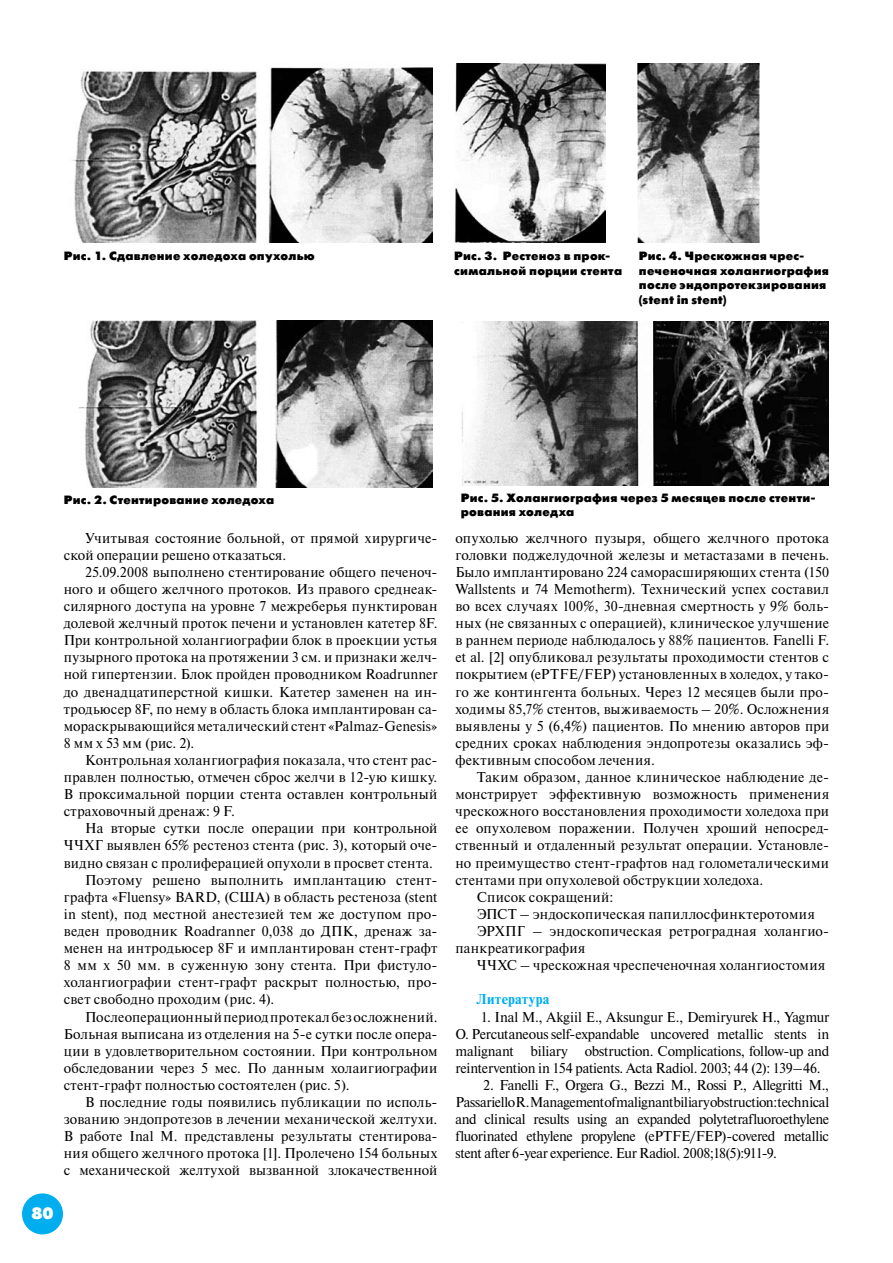
<style>
.page{position:relative;width:893px;height:1263px;background:#fff}
.page>*{position:absolute;margin:0;border:0;box-sizing:border-box;transform-origin:0 0}
.t1{font:16.5px "Futuris XC";color:#fff}
.t2{font:14.25px/17.1px "Newton C";letter-spacing:.015em;color:#000;text-align:justify}
.t3{font:700 14.25px "Newton C";letter-spacing:.02em;color:#00aeef}
.t4{font:12px/14.4px "Futuris XC";letter-spacing:.02em;color:#000}
</style>
<div class="page">
<div style="left:22px;top:1193px;width:41px;height:41px;background:#00aeef;border-radius:50%"></div>
<img style="left:72px;top:67px;width:361px;height:176px">
<img style="left:454px;top:64px;width:151px;height:179px">
<img style="left:78px;top:320px;width:355px;height:167px">
<img style="left:461px;top:322px;width:367px;height:163px">
<img style="left:638px;top:64px;width:121px;height:179px">
<p class="t4" style="left:64px;top:249px;width:253px">Рис. 1. Сдавление холедоха опухолью</p>
<p class="t4" style="left:454px;top:249px;width:169px">Рис. 3. Рестеноз в прок&shy;симальной порции стента</p>
<p class="t4" style="left:639px;top:249px;width:191px">Рис. 4. Чрескожная чрес&shy;печеночная холангиография после эндопротекзирования (stent in stent)</p>
<p class="t4" style="left:64px;top:493px;width:212px">Рис. 2. Стентирование холедоха</p>
<p class="t4" style="left:461px;top:491px;width:356px">Рис. 5. Холангиография через 5 месяцев после стенти&shy;рования холедха</p>
<p class="t2" style="left:64px;top:529px;width:375px;text-indent:21px">Учитывая состояние больной, от прямой хирургиче&shy;ской операции решено отказаться.</p>
<p class="t2" style="left:64px;top:563px;width:375px;text-indent:21px">25.09.2008 выполнено стентирование общего печеноч&shy;ного и общего желчного протоков. Из правого среднеак&shy;силярного доступа на уровне 7 межреберья пунктирован долевой желчный проток печени и установлен катетер 8F.<br>При контрольной холангиографии блок в проекции устья пузырного протока на протяжении 3 см. и признаки желч&shy;ной гипертензии. Блок пройден проводником Roadrunner до двенадцатиперстной кишки. Катетер заменен на ин&shy;тродьюсер 8F, по нему в область блока имплантирован са&shy;мораскрывающийся металический стент «Palmaz-Genesis» 8 мм х 53 мм (рис. 2).</p>
<p class="t2" style="left:64px;top:752px;width:375px;text-indent:21px">Контрольная холангиография показала, что стент рас&shy;правлен полностью, отмечен сброс желчи в 12-ую кишку.<br>В проксимальной порции стента оставлен контрольный страховочный дренаж: 9 F.</p>
<p class="t2" style="left:85px;top:820px;width:354px">На вторые сутки после операции при контрольной</p>
<p class="t2" style="left:64px;top:837px;width:375px">ЧЧХГ выявлен 65% рестеноз стента (рис. 3), который оче-</p>
<p class="t2" style="left:64px;top:854px;width:371px">видно связан с пролиферацией опухоли в просвет стента.</p>
<p class="t2" style="left:85px;top:871px;width:354px">Поэтому решено выполнить имплантацию стент-</p>
<p class="t2" style="left:64px;top:888px;width:375px">графта «Fluensy» BARD, (США) в область рестеноза (stent</p>
<p class="t2" style="left:64px;top:905px;width:375px">in stent), под местной анестезией тем же доступом про-</p>
<p class="t2" style="left:64px;top:923px;width:375px">веден проводник Roadranner 0,038 до ДПК, дренаж за-</p>
<p class="t2" style="left:64px;top:940px;width:375px">менен на интродьюсер 8F и имплантирован стент-графт</p>
<p class="t2" style="left:64px;top:957px;width:375px">8 мм х 50 мм. в суженную зону стента. При фистуло-</p>
<p class="t2" style="left:64px;top:974px;width:375px">холангиографии стент-графт раскрыт полностью, про-</p>
<p class="t2" style="left:64px;top:991px;width:212px">свет свободно проходим (рис. 4).</p>
<p class="t2" style="left:85px;top:1008px;width:354px">Послеоперационный период протекал без осложнений.</p>
<p class="t2" style="left:64px;top:1025px;width:375px">Больная выписана из отделения на 5-е сутки после опера-</p>
<p class="t2" style="left:64px;top:1042px;width:375px">ции в удовлетворительном состоянии. При контрольном</p>
<p class="t2" style="left:64px;top:1059px;width:375px">обследовании через 5 мес. По данным холаигиографии</p>
<p class="t2" style="left:64px;top:1076px;width:287px">стент-графт полностью состоятелен (рис. 5).</p>
<p class="t2" style="left:85px;top:1094px;width:354px">В последние годы появились публикации по исполь-</p>
<p class="t2" style="left:64px;top:1111px;width:375px">зованию эндопротезов в лечении механической желтухи.</p>
<p class="t2" style="left:64px;top:1128px;width:375px">В работе Inal M. представлены результаты стентирова-</p>
<p class="t2" style="left:64px;top:1145px;width:375px">ния общего желчного протока [1]. Пролечено 154 больных</p>
<p class="t2" style="left:64px;top:1162px;width:375px">с механической желтухой вызванной злокачественной</p>
<p class="t2" style="left:455px;top:529px;width:375px">опухолью желчного пузыря, общего желчного протока головки поджелудочной железы и метастазами в печень.<br>Было имплантировано 224 саморасширяющих стента (150<br>Wallstents и 74 Memotherm). Технический успех составил во всех случаях 100%, 30-дневная смертность у 9% боль&shy;ных (не связанных с операцией), клиническое улучшение в раннем периоде наблюдалось у 88% пациентов. Fanelli F. et al. [2] опубликовал результаты проходимости стентов с покрытием (ePTFE/FEP) установленных в холедох, у тако&shy;го же контингента больных. Через 12 месяцев были про&shy;ходимы 85,7% стентов, выживаемость – 20%. Осложнения выявлены у 5 (6,4%) пациентов. По мнению авторов при средних сроках наблюдения эндопротезы оказались эф&shy;фективным способом лечения.</p>
<p class="t2" style="left:477px;top:769px;width:354px">Таким образом, данное клиническое наблюдение де-</p>
<p class="t2" style="left:455px;top:786px;width:375px">монстрирует эффективную возможность применения</p>
<p class="t2" style="left:455px;top:803px;width:375px">чрескожного восстановления проходимости холедоха при</p>
<p class="t2" style="left:455px;top:820px;width:375px">ее опухолевом поражении. Получен хроший непосред-</p>
<p class="t2" style="left:455px;top:837px;width:375px">ственный и отдаленный результат операции. Установле-</p>
<p class="t2" style="left:455px;top:854px;width:375px">но преимущество стент-графтов над голометалическими</p>
<p class="t2" style="left:455px;top:871px;width:309px">стентами при опухолевой обструкции холедоха.</p>
<p class="t2" style="left:477px;top:888px;width:138px">Список сокращений:</p>
<p class="t2" style="left:477px;top:905px;width:340px">ЭПСТ – эндоскопическая папиллосфинктеротомия</p>
<p class="t2" style="left:477px;top:923px;width:354px">ЭРХПГ – эндоскопическая ретроградная холангио-</p>
<p class="t2" style="left:455px;top:940px;width:131px">панкреатикография</p>
<p class="t2" style="left:477px;top:957px;width:350px">ЧЧХС – чрескожная чреспеченочная холангиостомия</p>
<p class="t3" style="left:477px;top:991px;width:74px">Литература</p>
<p class="t2" style="left:455px;top:1008px;width:375px;text-indent:25px">1. Inal M., Akgiil E., Aksungur E., Demiryurek H., Yagmur О. Percutaneous self-expandable uncovered metallic stents in malignant biliary obstruction. Complications, follow-up and reintervention in 154 patients. Acta Radiol. 2003; 44 (2): 139–46.</p>
<p class="t2" style="left:455px;top:1076px;width:375px;text-indent:28px">2. Fanelli F., Orgera G., Bezzi M., Rossi P., Allegritti M., Passariello R. Management of malignant biliary obstruction: technical and clinical results using an expanded polytetrafluoroethylene fluorinated ethylene propylene (ePTFE/FEP)-covered metallic stent after 6-year experience. Eur Radiol. 2008;18(5):911-9.</p>
<p class="t1" style="left:31px;top:1204px;width:24px">80</p>
</div>
